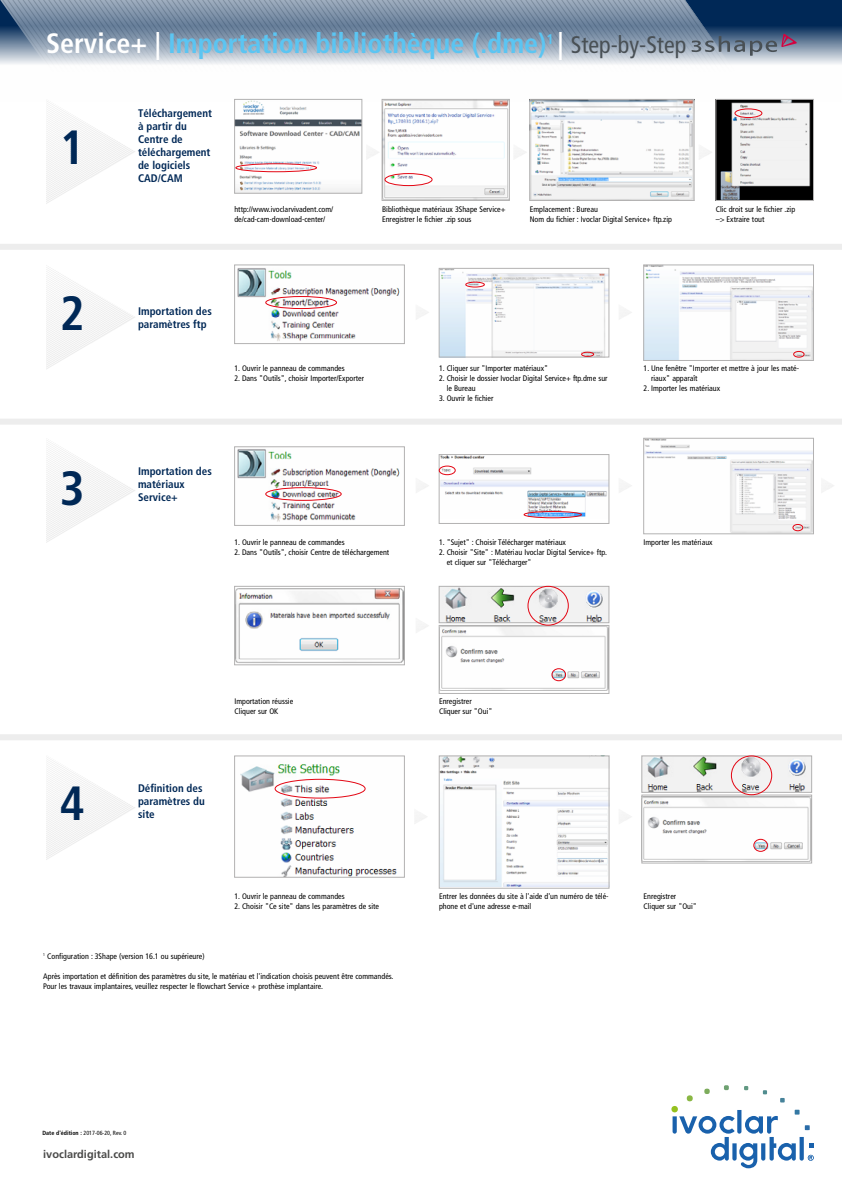
<style>
.page{position:relative;width:842px;height:1191px;background:#fff}
.page>*{position:absolute;margin:0;border:0;box-sizing:border-box;transform-origin:0 0}
.Untertitel_Bld{font:700 condensed 48px "Frutiger";color:#002856}
.Untertitel_reg{font:700 condensed 28px "Frutiger";color:#5bc5f2}
.Untertitel_Bld-2{font:700 condensed 11px/13px "Frutiger";color:#002856}
.t1{font:700 11px "Frutiger";color:#4a4a49}
.Fliesstext_7_5_9{font:condensed 8px/10px "Frutiger";color:#000}
.Fliesstext_7_5_8_5{font:condensed 8px "Frutiger";color:#000}
.Legende_6pt{font:condensed 6px "Frutiger";color:#000}
.s1{color:#fff}
.s2{font-weight:400;font-size:24px;color:#495055}
.s3{font-weight:700}
</style>
<div class="page">
<img style="left:236px;top:102px;width:124px;height:89px">
<div style="left:234px;top:99px;width:128px;height:94px;border:1px solid #b3b2b2"></div>
<img style="left:237px;top:268px;width:163px;height:73px">
<div style="left:234px;top:265px;width:171px;height:79px;border:1px solid #b3b2b2"></div>
<img style="left:237px;top:449px;width:163px;height:73px">
<div style="left:234px;top:446px;width:171px;height:79px;border:1px solid #b3b2b2"></div>
<img style="left:384px;top:102px;width:123px;height:97px">
<div style="left:382px;top:99px;width:127px;height:102px;border:1px solid #b3b2b2"></div>
<img style="left:718px;top:102px;width:94px;height:97px">
<div style="left:716px;top:99px;width:98px;height:102px;border:1px solid #b3b2b2"></div>
<img style="left:532px;top:102px;width:160px;height:97px">
<div style="left:530px;top:99px;width:164px;height:102px;border:1px solid #b3b2b2"></div>
<svg style="left:671px;top:1085px;width:143px;height:83px"></svg>
<svg style="left:46px;top:102px;width:89px;height:102px"></svg>
<svg style="left:367px;top:150px;width:12px;height:9px"></svg>
<svg style="left:416px;top:310px;width:13px;height:9px"></svg>
<svg style="left:416px;top:483px;width:13px;height:10px"></svg>
<svg style="left:619px;top:310px;width:13px;height:9px"></svg>
<svg style="left:619px;top:485px;width:13px;height:7px"></svg>
<svg style="left:822px;top:483px;width:12px;height:9px"></svg>
<svg style="left:514px;top:150px;width:12px;height:8px"></svg>
<svg style="left:699px;top:150px;width:13px;height:9px"></svg>
<svg style="left:46px;top:266px;width:89px;height:103px"></svg>
<svg style="left:46px;top:440px;width:89px;height:103px"></svg>
<img style="left:441px;top:270px;width:166px;height:85px">
<div style="left:439px;top:268px;width:170px;height:89px;border:1px solid #b3b2b2"></div>
<img style="left:441px;top:456px;width:166px;height:63px">
<div style="left:439px;top:454px;width:170px;height:69px;border:1px solid #b3b2b2"></div>
<img style="left:645px;top:269px;width:167px;height:89px">
<div style="left:643px;top:265px;width:171px;height:95px;border:1px solid #b3b2b2"></div>
<img style="left:645px;top:440px;width:167px;height:92px">
<div style="left:643px;top:438px;width:171px;height:96px;border:1px solid #b3b2b2"></div>
<svg style="left:47px;top:0;width:795px;height:102px"></svg>
<svg style="left:0;top:0;width:797px;height:73px;background:#94a4b6"></svg>
<div style="left:0;top:244px;width:842px;height:6px;background:#ededed"></div>
<div style="left:0;top:418px;width:842px;height:6px;background:#ededed"></div>
<div style="left:236px;top:164px;width:81px;height:8px;border:1px solid #e30613;border-radius:50%"></div>
<div style="left:385px;top:173px;width:47px;height:13px;border:1px solid #e30613;border-radius:50%"></div>
<div style="left:266px;top:296px;width:71px;height:13px;border:1px solid #e30613;border-radius:50%"></div>
<div style="left:266px;top:487px;width:75px;height:13px;border:1px solid #e30613;border-radius:50%"></div>
<div style="left:439px;top:466px;width:16px;height:9px;border:1px solid #e30613;border-radius:50%"></div>
<div style="left:524px;top:511px;width:58px;height:7px;border:1px solid #e30613;border-radius:50%"></div>
<div style="left:793px;top:524px;width:10px;height:7px;border:1px solid #e30613;border-radius:50%"></div>
<div style="left:466px;top:282px;width:18px;height:5px;border:1px solid #e30613;border-radius:50%"></div>
<div style="left:581px;top:352px;width:13px;height:4px;border:1px solid #e30613;border-radius:50%"></div>
<div style="left:793px;top:351px;width:11px;height:6px;border:1px solid #e30613;border-radius:50%"></div>
<div style="left:735px;top:109px;width:27px;height:9px;border:1px solid #e30613;border-radius:50%"></div>
<img style="left:236px;top:588px;width:167px;height:75px">
<div style="left:234px;top:586px;width:171px;height:79px;border:1px solid #b3b2b2"></div>
<img style="left:240px;top:764px;width:157px;height:111px">
<div style="left:234px;top:756px;width:171px;height:121px;border:1px solid #b3b2b2"></div>
<img style="left:441px;top:588px;width:166px;height:33px">
<div style="left:439px;top:586px;width:170px;height:37px;border:1px solid #b3b2b2"></div>
<img style="left:644px;top:758px;width:166px;height:32px">
<div style="left:642px;top:756px;width:170px;height:36px;border:1px solid #b3b2b2"></div>
<img style="left:441px;top:627px;width:166px;height:63px">
<div style="left:439px;top:625px;width:170px;height:68px;border:1px solid #b3b2b2"></div>
<img style="left:644px;top:797px;width:166px;height:64px">
<div style="left:642px;top:795px;width:170px;height:68px;border:1px solid #b3b2b2"></div>
<svg style="left:416px;top:624px;width:12px;height:9px"></svg>
<svg style="left:415px;top:815px;width:12px;height:8px"></svg>
<svg style="left:619px;top:814px;width:12px;height:10px"></svg>
<svg style="left:46px;top:757px;width:89px;height:103px"></svg>
<img style="left:441px;top:758px;width:166px;height:128px">
<div style="left:439px;top:756px;width:170px;height:132px;border:1px solid #b3b2b2"></div>
<div style="left:0;top:734px;width:842px;height:6px;background:#ededed"></div>
<div style="left:552px;top:668px;width:14px;height:13px;border:1px solid #e30613;border-radius:50%"></div>
<div style="left:754px;top:839px;width:13px;height:12px;border:1px solid #e30613;border-radius:50%"></div>
<div style="left:275px;top:779px;width:90px;height:19px;border:1px solid #e30613;border-radius:50%"></div>
<div style="left:528px;top:586px;width:40px;height:39px;border:1px solid #e30613;border-radius:50%"></div>
<div style="left:731px;top:756px;width:41px;height:39px;border:1px solid #e30613;border-radius:50%"></div>
<p class="Untertitel_reg" style="left:46px;top:27px;width:642px"><span class="s1">Service+ |</span> Importation bibliothèque (.dme)<sup>1</sup> <span class="s1">|</span> <span class="s2">Step-by-Step</span></p>
<p class="Untertitel_Bld" style="left:60px;top:119px;width:26px">1</p>
<p class="Untertitel_Bld" style="left:60px;top:284px;width:26px">2</p>
<p class="Untertitel_Bld" style="left:60px;top:460px;width:26px">3</p>
<p class="Untertitel_Bld-2" style="left:138px;top:106px;width:75px">Téléchargement à partir du<br>Centre de téléchargement de logiciels<br>CAD/CAM</p>
<p class="Fliesstext_7_5_9" style="left:234px;top:204px;width:100px">http://www.ivoclarvivadent.com/ de/cad-cam-download-center/</p>
<p class="Fliesstext_7_5_9" style="left:382px;top:204px;width:125px">Bibliothèque matériaux 3Shape Service+</p>
<p class="Fliesstext_7_5_9" style="left:382px;top:214px;width:91px">Enregistrer le fichier .zip sous</p>
<p class="Fliesstext_7_5_9" style="left:530px;top:204px;width:70px">Emplacement : Bureau</p>
<p class="Fliesstext_7_5_9" style="left:530px;top:214px;width:144px">Nom du fichier : Ivoclar Digital Service+ ftp.zip</p>
<p class="Fliesstext_7_5_9" style="left:716px;top:204px;width:81px">Clic droit sur le fichier .zip</p>
<p class="Fliesstext_7_5_9" style="left:716px;top:214px;width:50px">–&gt; Extraire tout</p>
<p class="Untertitel_Bld-2" style="left:138px;top:304px;width:75px">Importation des paramètres ftp</p>
<p class="Fliesstext_7_5_9" style="left:234px;top:363px;width:112px">1. Ouvrir le panneau de commandes</p>
<p class="Fliesstext_7_5_9" style="left:234px;top:373px;width:131px">2. Dans "Outils", choisir Importer/Exporter</p>
<p class="Untertitel_Bld-2" style="left:138px;top:465px;width:75px">Importation des matériaux<br>Service+</p>
<p class="Fliesstext_7_5_9" style="left:234px;top:537px;width:112px">1. Ouvrir le panneau de commandes</p>
<p class="Fliesstext_7_5_9" style="left:234px;top:547px;width:156px">2. Dans "Outils", choisir Centre de téléchargement</p>
<p class="Fliesstext_7_5_9" style="left:439px;top:363px;width:111px">1. Cliquer sur "Importer matériaux"</p>
<p class="Fliesstext_7_5_9" style="left:447px;top:373px;width:162px;text-indent:-8px">2. Choisir le dossier Ivoclar Digital Service+ ftp.dme sur le Bureau</p>
<p class="Fliesstext_7_5_9" style="left:439px;top:393px;width:56px">3. Ouvrir le fichier</p>
<p class="Fliesstext_7_5_9" style="left:651px;top:363px;width:150px;text-indent:-8px">1. Une fenêtre "Importer et mettre à jour les maté&shy;riaux" apparaît</p>
<p class="Fliesstext_7_5_9" style="left:643px;top:383px;width:78px">2. Importer les matériaux</p>
<p class="Fliesstext_7_5_9" style="left:439px;top:537px;width:128px">1. "Sujet" : Choisir Télécharger matériaux</p>
<p class="Fliesstext_7_5_9" style="left:447px;top:547px;width:162px;text-indent:-8px">2. Choisir "Site" : Matériau Ivoclar Digital Service+ ftp. et cliquer sur "Télécharger"</p>
<p class="Fliesstext_7_5_9" style="left:643px;top:537px;width:71px">Importer les matériaux</p>
<p class="Untertitel_Bld" style="left:60px;top:775px;width:26px">4</p>
<p class="Untertitel_Bld-2" style="left:138px;top:782px;width:68px">Définition des paramètres du site</p>
<p class="Fliesstext_7_5_9" style="left:234px;top:696px;width:60px">Importation réussie</p>
<p class="Fliesstext_7_5_9" style="left:234px;top:706px;width:45px">Cliquer sur OK</p>
<p class="Fliesstext_7_5_9" style="left:439px;top:696px;width:34px">Enregistrer</p>
<p class="Fliesstext_7_5_9" style="left:439px;top:706px;width:55px">Cliquer sur "Oui"</p>
<p class="Fliesstext_7_5_9" style="left:234px;top:891px;width:112px">1. Ouvrir le panneau de commandes</p>
<p class="Fliesstext_7_5_9" style="left:234px;top:901px;width:146px">2. Choisir "Ce site" dans les paramètres de site</p>
<p class="Fliesstext_7_5_9" style="left:439px;top:891px;width:171px">Entrer les données du site à l'aide d'un numéro de télé&shy;phone et d'une adresse e-mail</p>
<p class="Fliesstext_7_5_9" style="left:643px;top:891px;width:34px">Enregistrer</p>
<p class="Fliesstext_7_5_9" style="left:643px;top:901px;width:55px">Cliquer sur "Oui"</p>
<p class="Fliesstext_7_5_8_5" style="left:43px;top:951px;width:163px"><sup>1</sup> Configuration : 3Shape (version 16.1 ou supérieure)</p>
<p class="Fliesstext_7_5_8_5" style="left:43px;top:971px;width:352px">Après importation et définition des paramètres du site, le matériau et l'indication choisis peuvent être commandés.</p>
<p class="Fliesstext_7_5_8_5" style="left:43px;top:981px;width:281px">Pour les travaux implantaires, veuillez respecter le flowchart Service + prothèse implantaire.</p>
<p class="Legende_6pt" style="left:43px;top:1129px;width:86px"><span class="s3">Date d'édition :</span> 2017-06-20, Rev. 0</p>
<p class="t1" style="left:43px;top:1147px;width:93px">ivoclardigital.com</p>
</div>
